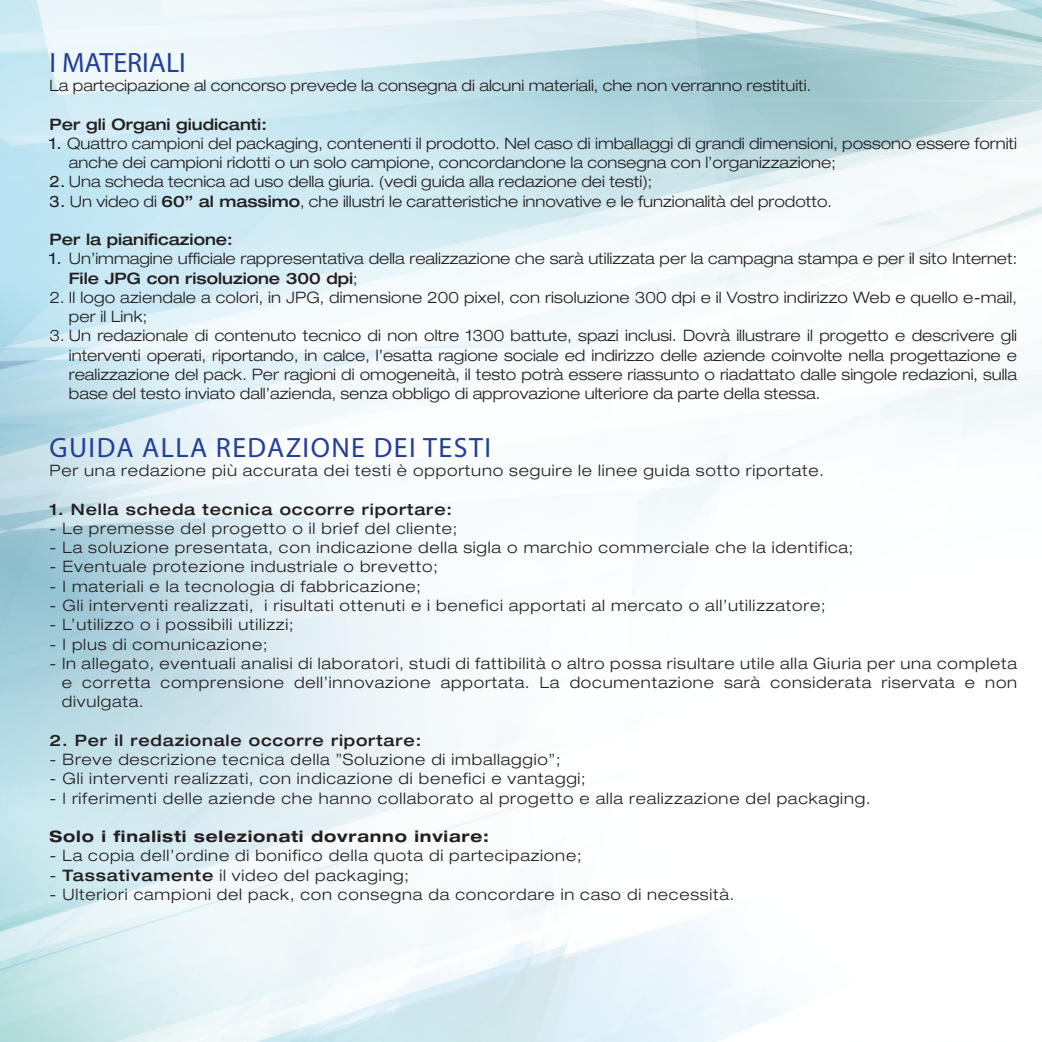
<style>
.page{position:relative;width:1042px;height:1042px;background:#fff}
.page>*{position:absolute;margin:0;border:0;box-sizing:border-box;transform-origin:0 0}
.t1{font:28px "Myriad Pro";letter-spacing:.05em;color:#223f99}
.t2{font:28px "Myriad Pro";color:#223f99}
.t3{font:300 expanded 15.75px/19.2px "Helvetica Neue LT Std";letter-spacing:.05em;color:#231f20;text-align:justify}
.t4{font:300 expanded 15.75px/19.2px "Helvetica Neue LT Std";color:#231f20}
.t5{font:300 expanded 15.75px/19.2px "Helvetica Neue LT Std";letter-spacing:.01em;color:#231f20}
.t6{font:500 expanded 15.75px "Helvetica Neue LT Std";letter-spacing:.05em;color:#231f20}
.t7{font:500 expanded 15.75px "Helvetica Neue LT Std";color:#231f20}
.t8{font:700 expanded 15.75px "Helvetica Neue LT Std";letter-spacing:.05em;color:#231f20}
.s1{font-weight:400}
.s2{font-weight:500}
</style>
<div class="page">
<p class="t2" style="left:50px;top:45px;width:138px">I MATERIALI</p>
<p class="t4" style="left:50px;top:76px;width:763px">La partecipazione al concorso prevede la consegna di alcuni materiali, che non verranno restituiti.</p>
<p class="t7" style="left:50px;top:114px;width:219px">Per gli Organi giudicanti:</p>
<p class="t4" style="left:69px;top:133px;width:949px;text-indent:-19px"><span class="s1">1.</span> Quattro campioni del packaging, contenenti il prodotto. Nel caso di imballaggi di grandi dimensioni, possono essere forniti anche dei campioni ridotti o un solo campione, concordandone la consegna con l’organizzazione;</p>
<p class="t4" style="left:50px;top:172px;width:604px"><span class="s1">2.</span> Una scheda tecnica ad uso della giuria. (vedi guida alla redazione dei testi);</p>
<p class="t4" style="left:50px;top:191px;width:784px"><span class="s1">3.</span> Un video di <span class="s2">60” al massimo</span>, che illustri le caratteristiche innovative e le funzionalità del prodotto.</p>
<p class="t7" style="left:50px;top:230px;width:185px">Per la pianificazione:</p>
<p class="t4" style="left:69px;top:249px;width:950px;text-indent:-19px"><span class="s1">1.</span> Un’immagine ufficiale rappresentativa della realizzazione che sarà utilizzata per la campagna stampa e per il sito Internet:<br><span class="s2">File JPG con risoluzione 300 dpi</span>;</p>
<p class="t5" style="left:69px;top:287px;width:949px;text-indent:-19px">2. Il logo aziendale a colori, in JPG, dimensione 200 pixel, con risoluzione 300 dpi e il Vostro indirizzo Web e quello e-mail, per il Link;</p>
<p class="t3" style="left:69px;top:326px;width:950px;text-indent:-19px">3. Un redazionale di contenuto tecnico di non oltre 1300 battute, spazi inclusi. Dovrà illustrare il progetto e descrivere gli interventi operati, riportando, in calce, l’esatta ragione sociale ed indirizzo delle aziende coinvolte nella progettazione e realizzazione del pack. Per ragioni di omogeneità, il testo potrà essere riassunto o riadattato dalle singole redazioni, sulla base del testo inviato dall’azienda, senza obbligo di approvazione ulteriore da parte della stessa.</p>
<p class="t1" style="left:50px;top:430px;width:443px">GUIDA ALLA REDAZIONE DEI TESTI</p>
<p class="t3" style="left:50px;top:461px;width:776px">Per una redazione più accurata dei testi è opportuno seguire le linee guida sotto riportate.</p>
<p class="t6" style="left:50px;top:499px;width:404px">1. Nella scheda tecnica occorre riportare:</p>
<p class="t3" style="left:50px;top:518px;width:409px">- Le premesse del progetto o il brief del cliente;</p>
<p class="t3" style="left:50px;top:538px;width:805px">- La soluzione presentata, con indicazione della sigla o marchio commerciale che la identifica;</p>
<p class="t3" style="left:50px;top:557px;width:390px">- Eventuale protezione industriale o brevetto;</p>
<p class="t3" style="left:50px;top:576px;width:373px">- I materiali e la tecnologia di fabbricazione;</p>
<p class="t3" style="left:50px;top:595px;width:777px">- Gli interventi realizzati, i risultati ottenuti e i benefici apportati al mercato o all’utilizzatore;</p>
<p class="t3" style="left:50px;top:615px;width:245px">- L’utilizzo o i possibili utilizzi;</p>
<p class="t3" style="left:50px;top:634px;width:219px">- I plus di comunicazione;</p>
<p class="t3" style="left:62px;top:653px;width:957px;text-indent:-12px">- In allegato, eventuali analisi di laboratori, studi di fattibilità o altro possa risultare utile alla Giuria per una completa e corretta comprensione dell’innovazione apportata. La documentazione sarà considerata riservata e non divulgata.</p>
<p class="t6" style="left:50px;top:730px;width:373px">2. Per il redazionale occorre riportare:</p>
<p class="t3" style="left:50px;top:749px;width:512px">- Breve descrizione tecnica della ”Soluzione di imballaggio”;</p>
<p class="t3" style="left:50px;top:769px;width:537px">- Gli interventi realizzati, con indicazione di benefici e vantaggi;</p>
<p class="t3" style="left:50px;top:788px;width:822px">- I riferimenti delle aziende che hanno collaborato al progetto e alla realizzazione del packaging.</p>
<p class="t8" style="left:50px;top:826px;width:441px">Solo i finalisti selezionati dovranno inviare:</p>
<p class="t3" style="left:50px;top:846px;width:533px">- La copia dell’ordine di bonifico della quota di partecipazione;</p>
<p class="t3" style="left:50px;top:865px;width:361px">- <span class="s2">Tassativamente</span> il video del packaging;</p>
<p class="t3" style="left:50px;top:884px;width:686px">- Ulteriori campioni del pack, con consegna da concordare in caso di necessità.</p>
</div>
